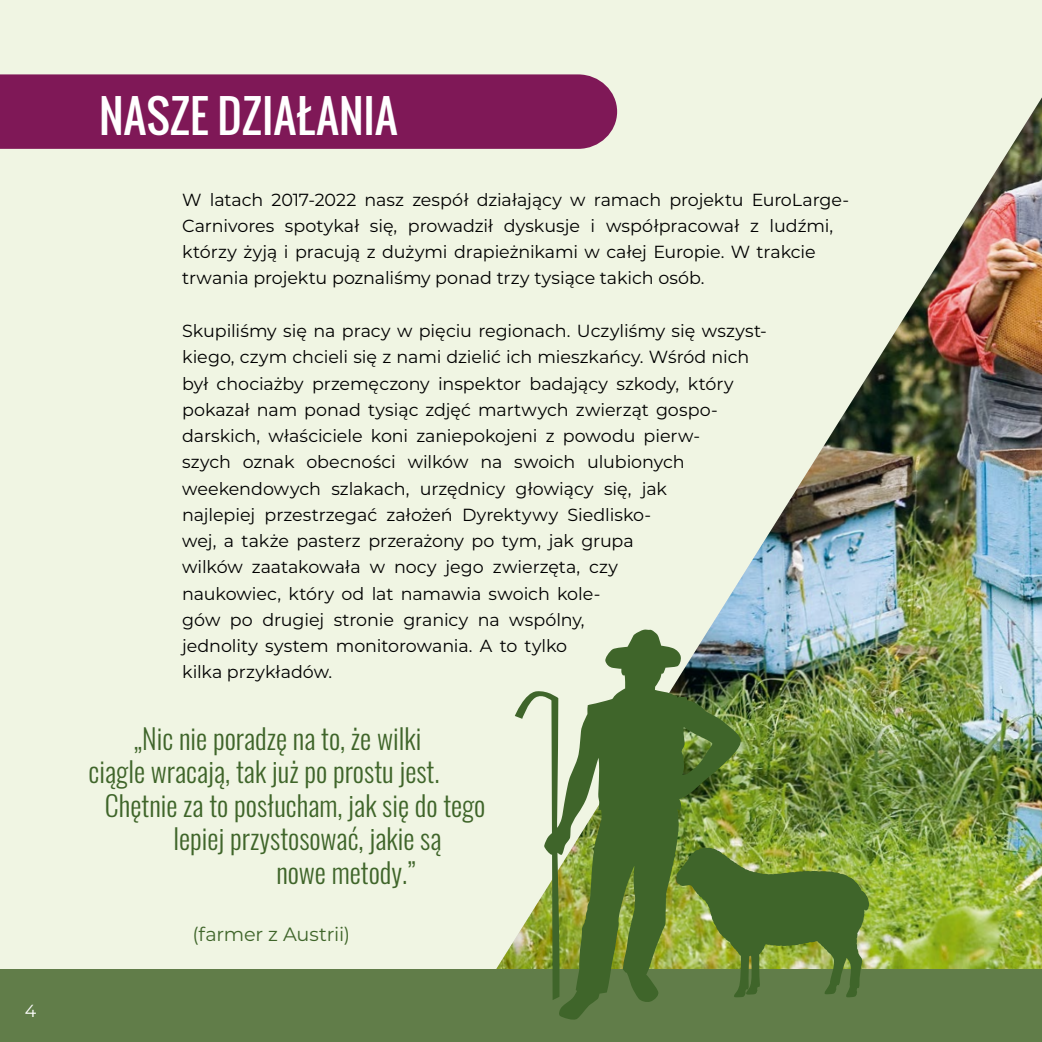
<style>
.page{position:relative;width:1042px;height:1042px;background:#fff}
.page>*{position:absolute;margin:0;border:0;box-sizing:border-box;transform-origin:0 0}
.t1{font:43.75px "Oswald";color:#fff}
.t2{font:300 28px "Oswald";color:#3f652a}
.t3{font:19.25px "Montserrat";letter-spacing:-.015em;color:#3f652a}
.t4{font:17.5px/26.2px "Montserrat";letter-spacing:-.005em;color:#000}
.t5{font:17.5px "Montserrat";color:#fff}
</style>
<div class="page">
<div style="left:0;top:0;width:1042px;height:1024px;background:#f0f5e3"></div>
<img style="left:471px;top:97px;width:571px;height:873px">
<div style="left:0;top:970px;width:1042px;height:72px;background:#617d49"></div>
<div style="left:0;top:74px;width:617px;height:75px;background:#7f1857"></div>
<svg style="left:742px;top:847px;width:127px;height:150px;background:#608037"></svg>
<img style="left:515px;top:629px;width:227px;height:391px">
<p class="t5" style="left:25px;top:999px;width:13px">4</p>
<h1 class="t1" style="left:99px;top:84px;width:300px">NASZE DZIAŁANIA</h1>
<p class="t4" style="left:182px;top:186px;width:668px">W latach 2017-2022 nasz zespół działający w ramach projektu EuroLarge-Carnivores spotykał się, prowadził dyskusje i współpracował z ludźmi, którzy żyją i pracują z dużymi drapieżnikami w całej Europie. W trakcie trwania projektu poznaliśmy ponad trzy tysiące takich osób.</p>
<p class="t4" style="left:182px;top:317px;width:586px">Skupiliśmy się na pracy w pięciu regionach. Uczyliśmy się wszyst&shy;kiego, czym chcieli się z nami dzielić ich mieszkańcy. Wśród nich był chociażby przemęczony inspektor badający szkody, który pokazał nam ponad tysiąc zdjęć martwych zwierząt gospo&shy;darskich, właściciele koni zaniepokojeni z powodu pierw-<br>szych oznak obecności wilków na swoich ulubionych weekendowych szlakach, urzędnicy głowiący się, jak<br>najlepiej przestrzegać założeń Dyrektywy Siedlisko-<br>wej, a także pasterz przerażony po tym, jak grupa<br>wilków zaatakowała w nocy jego zwierzęta, czy<br>naukowiec, który od lat namawia swoich kole-<br>gów po drugiej stronie granicy na wspólny,<br>jednolity system monitorowania. A to tylko<br>kilka przykładów.</p>
<h2 class="t2" style="left:133px;top:713px;width:289px">„Nic nie poradzę na to, że wilki</h2>
<h2 class="t2" style="left:89px;top:747px;width:352px">ciągle wracają, tak już po prostu jest.</h2>
<h2 class="t2" style="left:105px;top:780px;width:382px">Chętnie za to posłucham, jak się do tego</h2>
<h2 class="t2" style="left:173px;top:814px;width:269px">lepiej przystosować, jakie są</h2>
<h2 class="t2" style="left:276px;top:848px;width:141px">nowe metody.”</h2>
<p class="t3" style="left:192px;top:921px;width:159px">(farmer z Austrii)</p>
</div>
